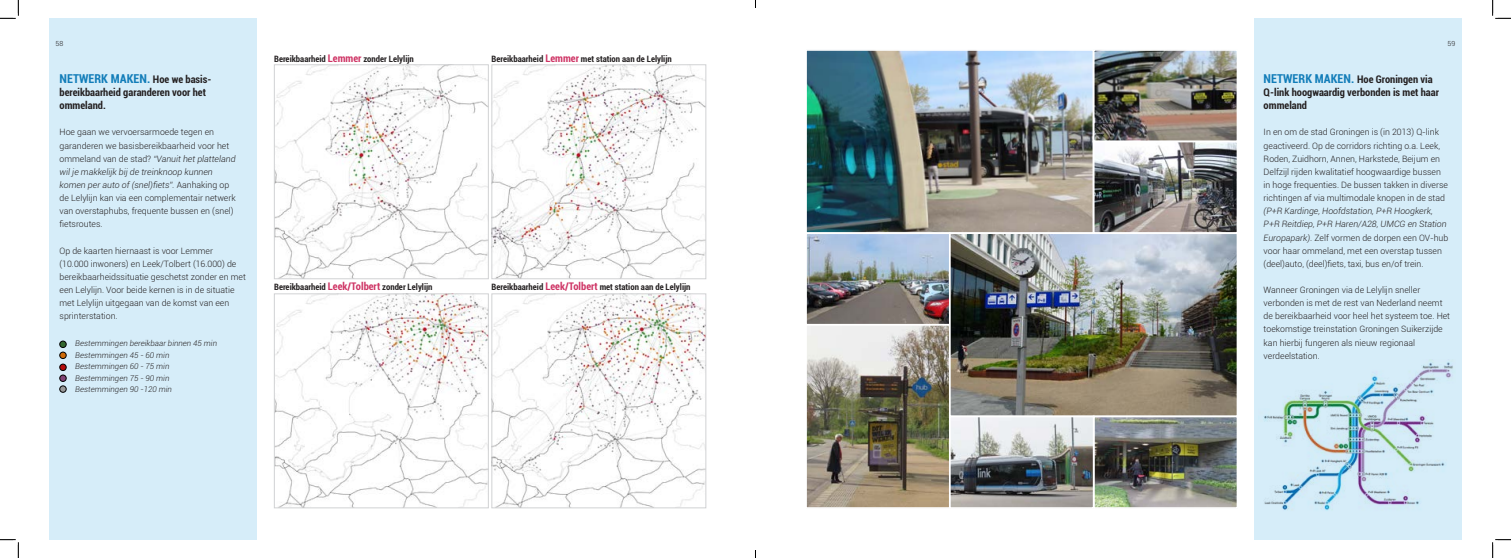
<style>
.page{position:relative;width:1511px;height:558px;background:#fff}
.page>*{position:absolute;margin:0;border:0;box-sizing:border-box;transform-origin:0 0}
.t1{font:700 condensed 12.25px "Roboto";color:#127db9}
.t2{font:700 condensed 10.5px/13.1px "Roboto";color:#231f20}
.t3{font:300 8.75px/13.1px "Roboto";color:#231f20}
.t4{font:700 condensed 8.75px "Roboto";color:#231f20}
.t5{font:italic 300 7.88px "Roboto";color:#231f20}
.t6{font:300 7px "Roboto";color:#231f20}
.s1{font-size:10.5px;color:#231f20}
.s2{font-style:italic}
.s3{font-size:10.5px;color:#ce3364}
.s4{font-size:12.25px;color:#127db9}
</style>
<div class="page">
<div style="left:50px;top:18px;width:207px;height:521px;background:#d6edf9"></div>
<img style="left:276px;top:66px;width:210px;height:211px">
<div style="left:274px;top:64px;width:214px;height:215px;border:1px solid #d1d2d4"></div>
<img style="left:276px;top:295px;width:210px;height:211px">
<div style="left:274px;top:293px;width:214px;height:215px;border:1px solid #d1d2d4"></div>
<img style="left:493px;top:295px;width:211px;height:211px">
<div style="left:491px;top:293px;width:215px;height:215px;border:1px solid #d1d2d4"></div>
<img style="left:493px;top:66px;width:211px;height:211px">
<div style="left:491px;top:64px;width:215px;height:215px;border:1px solid #d1d2d4"></div>
<svg style="left:60px;top:341px;width:6px;height:17px"></svg>
<div style="left:60px;top:352px;width:6px;height:7px;border:1px solid #000001;border-radius:50%"></div>
<svg style="left:60px;top:364px;width:6px;height:28px"></svg>
<div style="left:60px;top:385px;width:6px;height:7px;border:1px solid #000001;border-radius:50%"></div>
<img style="left:808px;top:52px;width:427px;height:454px">
<div style="left:805px;top:49px;width:289px;height:185px;border:2px solid #fff"></div>
<div style="left:1253px;top:18px;width:207px;height:521px;background:#d6edf9"></div>
<img style="left:1263px;top:360px;width:190px;height:151px">
<div style="left:805px;top:232px;width:145px;height:93px;border:2px solid #fff"></div>
<div style="left:805px;top:324px;width:145px;height:185px;border:2px solid #fff"></div>
<div style="left:1092px;top:49px;width:146px;height:93px;border:2px solid #fff"></div>
<div style="left:1092px;top:141px;width:146px;height:93px;border:2px solid #fff"></div>
<div style="left:948px;top:232px;width:290px;height:185px;border:2px solid #fff"></div>
<div style="left:1092px;top:415px;width:146px;height:94px;border:2px solid #fff"></div>
<div style="left:948px;top:415px;width:146px;height:94px;border:2px solid #fff"></div>
<svg style="left:0;top:0;width:19px;height:19px"></svg>
<svg style="left:0;top:539px;width:19px;height:19px"></svg>
<svg style="left:1492px;top:0;width:18px;height:19px"></svg>
<svg style="left:1492px;top:539px;width:18px;height:19px"></svg>
<p class="t6" style="left:56px;top:38px;width:9px">58</p>
<p class="t6" style="left:1447px;top:38px;width:9px">59</p>
<p class="t1" style="left:60px;top:70px;width:153px">NETWERK MAKEN. <span class="s1">Hoe we basis-</span></p>
<p class="t2" style="left:60px;top:85px;width:148px">bereikbaarheid garanderen voor het ommeland.</p>
<p class="t3" style="left:60px;top:125px;width:178px">Hoe gaan we vervoersarmoede tegen en garanderen we basisbereikbaarheid voor het ommeland van de stad? <span class="s2">“Vanuit het platteland wil je makkelijk bij de treinknoop kunnen komen per auto of (snel)fiets”.</span> Aanhaking op de Lelylijn kan via een complementair netwerk van overstaphubs, frequente bussen en (snel) fietsroutes.</p>
<p class="t3" style="left:60px;top:244px;width:188px">Op de kaarten hiernaast is voor Lemmer<br>(10.000 inwoners) en Leek/Tolbert (16.000) de bereikbaarheidssituatie geschetst zonder en met een Lelylijn. Voor beide kernen is in de situatie met Lelylijn uitgegaan van de komst van een sprinterstation.</p>
<p class="t5" style="left:60px;top:338px;width:159px">• Bestemmingen bereikbaar binnen 45 min</p>
<p class="t5" style="left:60px;top:349px;width:111px">• Bestemmingen 45 - 60 min</p>
<p class="t5" style="left:60px;top:361px;width:111px">• Bestemmingen 60 - 75 min</p>
<p class="t5" style="left:60px;top:372px;width:111px">• Bestemmingen 75 - 90 min</p>
<p class="t5" style="left:60px;top:383px;width:114px">• Bestemmingen 90 -120 min</p>
<p class="t4" style="left:274px;top:52px;width:141px">Bereikbaarheid <span class="s3">Lemmer</span> zonder Lelylijn</p>
<p class="t4" style="left:491px;top:52px;width:182px">Bereikbaarheid <span class="s3">Lemmer</span> met station aan de Lelylijn</p>
<p class="t4" style="left:274px;top:280px;width:160px">Bereikbaarheid <span class="s3">Leek/Tolbert</span> zonder Lelylijn</p>
<p class="t4" style="left:491px;top:280px;width:200px">Bereikbaarheid <span class="s3">Leek/Tolbert</span> met station aan de Lelylijn</p>
<p class="t2" style="left:1263px;top:72px;width:177px"><span class="s4">NETWERK MAKEN.</span> Hoe Groningen via<br>Q-link hoogwaardig verbonden is met haar ommeland</p>
<p class="t3" style="left:1263px;top:125px;width:186px">In en om de stad Groningen is (in 2013) Q-link geactiveerd. Op de corridors richting o.a. Leek, Roden, Zuidhorn, Annen, Harkstede, Beijum en Delfzijl rijden kwalitatief hoogwaardige bussen in hoge frequenties. De bussen takken in diverse richtingen af via multimodale knopen in de stad <span class="s2">(P+R Kardinge, Hoofdstation, P+R Hoogkerk, P+R Reitdiep, P+R Haren/A28, UMCG en Station Europapark)</span>. Zelf vormen de dorpen een OV-hub voor haar ommeland, met een overstap tussen (deel)auto, (deel)fiets, taxi, bus en/of trein.</p>
<p class="t3" style="left:1263px;top:283px;width:188px">Wanneer Groningen via de Lelylijn sneller verbonden is met de rest van Nederland neemt de bereikbaarheid voor heel het systeem toe. Het toekomstige treinstation Groningen Suikerzijde kan hierbij fungeren als nieuw regionaal verdeelstation.</p>
</div>
